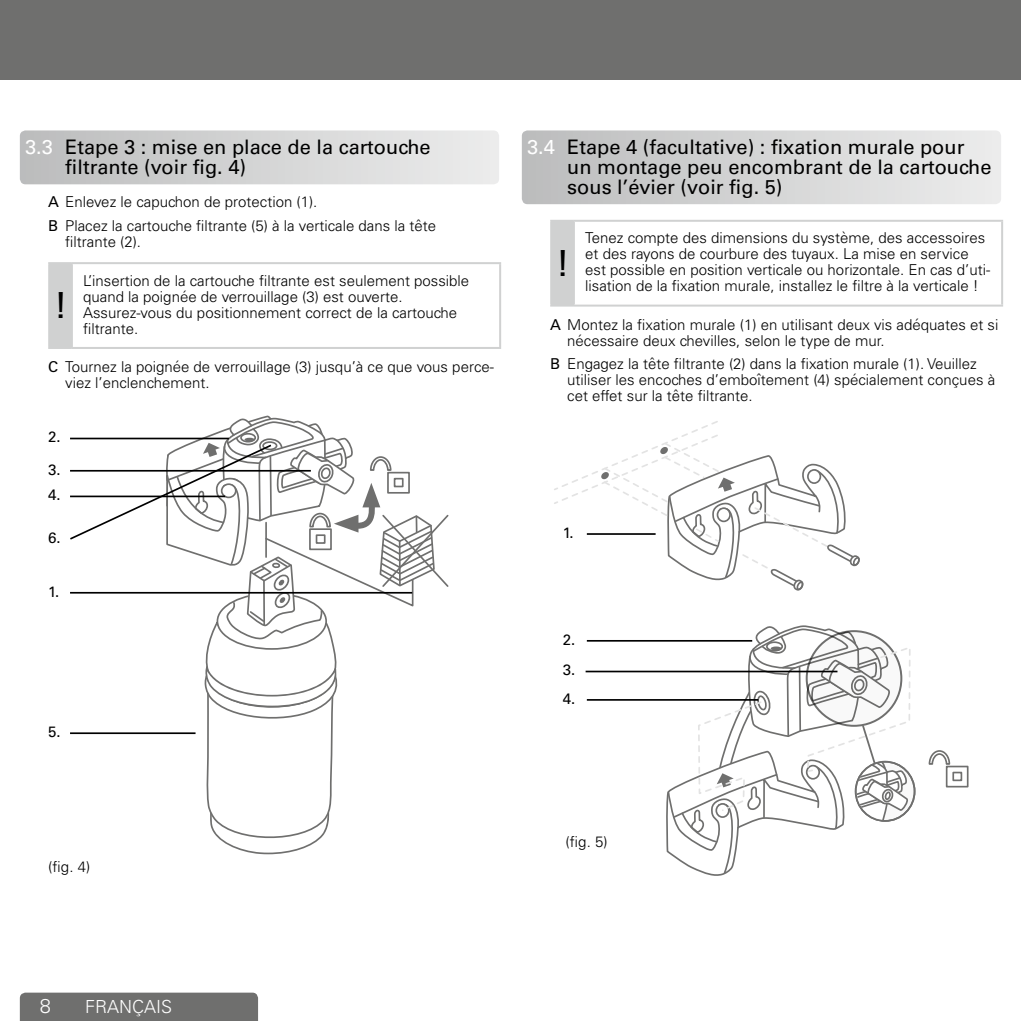
<style>
.page{position:relative;width:1021px;height:1021px;background:#fff}
.page>*{position:absolute;margin:0;border:0;box-sizing:border-box;transform-origin:0 0}
.t1{font:500 36px "Univers CE";color:#000}
.t2{font:500 20px/20px "Univers CE";color:#000}
.t3{font:300 20px "Univers";color:#fff}
.t4{font:300 18px "Univers";color:#fff}
.t5{font:300 15px/16px "Univers CE";color:#000}
.t6{font:500 15px/30.6px "Univers CE";color:#000}
.s1{color:#fff}
.s2{font-weight:500}
</style>
<div class="page">
<div style="left:0;top:0;width:1020px;height:79px;background:#6f6f6e"></div>
<div style="left:20px;top:992px;width:238px;height:28px;background:#6f6f6e"></div>
<svg style="left:20px;top:130px;width:479px;height:54px;background:#d4d4d5"></svg>
<div style="left:49px;top:263px;width:23px;height:85px;background:#d0d1d1"></div>
<hr style="left:48px;top:262px;width:24px;height:2px;background:#d0d1d1">
<hr style="left:48px;top:264px;width:2px;height:83px;background:#d0d1d1">
<hr style="left:72px;top:262px;width:429px;height:2px;background:#d0d1d1">
<hr style="left:71px;top:264px;width:2px;height:83px;background:#d0d1d1">
<hr style="left:499px;top:264px;width:2px;height:83px;background:#d0d1d1">
<hr style="left:48px;top:347px;width:24px;height:2px;background:#d0d1d1">
<hr style="left:72px;top:347px;width:429px;height:2px;background:#d0d1d1">
<svg style="left:70px;top:415px;width:379px;height:439px"></svg>
<svg style="left:522px;top:130px;width:479px;height:74px;background:#d4d4d5"></svg>
<div style="left:551px;top:221px;width:23px;height:84px;background:#d0d1d1"></div>
<hr style="left:550px;top:220px;width:24px;height:2px;background:#d0d1d1">
<hr style="left:550px;top:222px;width:2px;height:82px;background:#d0d1d1">
<hr style="left:574px;top:220px;width:429px;height:2px;background:#d0d1d1">
<hr style="left:573px;top:222px;width:2px;height:82px;background:#d0d1d1">
<hr style="left:1001px;top:222px;width:2px;height:82px;background:#d0d1d1">
<hr style="left:550px;top:304px;width:24px;height:2px;background:#d0d1d1">
<hr style="left:574px;top:304px;width:429px;height:2px;background:#d0d1d1">
<div style="left:945px;top:765px;width:23px;height:22px;border:2px solid #6f6f6e"></div>
<div style="left:952px;top:771px;width:10px;height:10px;border:2px solid #6f6f6e"></div>
<svg style="left:554px;top:421px;width:357px;height:455px"></svg>
<svg style="left:928px;top:750px;width:23px;height:15px"></svg>
<div style="left:854px;top:760px;width:61px;height:61px;border:2px solid #6f6f6e;border-radius:50%"></div>
<hr style="left:587px;top:533px;width:68px;height:2px;background:#000">
<hr style="left:587px;top:640px;width:165px;height:1px;background:#000">
<hr style="left:585px;top:670px;width:252px;height:2px;background:#000">
<hr style="left:587px;top:699px;width:171px;height:1px;background:#000">
<h2 class="t2" style="left:65px;top:137px;width:367px;text-indent:-40px"><span class="s1">3.3</span> Etape 3 : mise en place de la cartouche filtrante (voir fig. 4)</h2>
<p class="t5" style="left:48px;top:191px;width:389px;line-height:23px"><span class="s2">A</span> Enlevez le capuchon de protection (1).<br><span class="s2">B</span> Placez la cartouche filtrante (5) à la verticale dans la tête</p>
<p class="t5" style="left:65px;top:233px;width:77px">filtrante (2).</p>
<p class="t5" style="left:83px;top:273px;width:387px">L’insertion de la cartouche filtrante est seulement possible quand la poignée de verrouillage (3) est ouverte.<br>Assurez-vous du positionnement correct de la cartouche filtrante.</p>
<p class="t5" style="left:65px;top:359px;width:430px;text-indent:-17px"><span class="s2">C</span> Tournez la poignée de verrouillage (3) jusqu’à ce que vous perce&shy;viez l’enclenchement.</p>
<h1 class="t1" style="left:54px;top:284px;width:16px">!</h1>
<p class="t6" style="left:48px;top:422px;width:14px">2.</p>
<p class="t6" style="left:48px;top:454px;width:14px">3.</p>
<p class="t6" style="left:48px;top:480px;width:14px">4.</p>
<p class="t6" style="left:48px;top:522px;width:14px">6.</p>
<p class="t6" style="left:48px;top:576px;width:13px">1.</p>
<p class="t6" style="left:48px;top:717px;width:14px">5.</p>
<h2 class="t2" style="left:567px;top:137px;width:426px;text-indent:-40px"><span class="s1">3.4</span> Etape 4 (facultative) : fixation murale pour un montage peu encombrant de la cartouche sous l’évier (voir fig. 5)</h2>
<p class="t5" style="left:585px;top:230px;width:406px">Tenez compte des dimensions du système, des accessoires et des rayons de courbure des tuyaux. La mise en service est possible en position verticale ou horizontale. En cas d’uti&shy;lisation de la fixation murale, installez le filtre à la verticale !</p>
<p class="t5" style="left:567px;top:317px;width:432px;text-indent:-17px"><span class="s2">A</span> Montez la fixation murale (1) en utilisant deux vis adéquates et si nécessaire deux chevilles, selon le type de mur.</p>
<p class="t5" style="left:567px;top:356px;width:429px;text-indent:-17px"><span class="s2">B</span> Engagez la tête filtrante (2) dans la fixation murale (1). Veuillez utiliser les encoches d’emboîtement (4) spécialement conçues à cet effet sur la tête filtrante.</p>
<h1 class="t1" style="left:555px;top:242px;width:16px">!</h1>
<p class="t6" style="left:562px;top:518px;width:13px">1.</p>
<p class="t6" style="left:562px;top:624px;width:14px">2.<br>3.</p>
<p class="t6" style="left:562px;top:683px;width:14px">4.</p>
<p class="t5" style="left:48px;top:859px;width:43px">(fig. 4)</p>
<p class="t5" style="left:565px;top:833px;width:43px">(fig. 5)</p>
<h2 class="t3" style="left:40px;top:993px;width:13px">8</h2>
<p class="t4" style="left:85px;top:995px;width:89px">FRANÇAIS</p>
</div>
